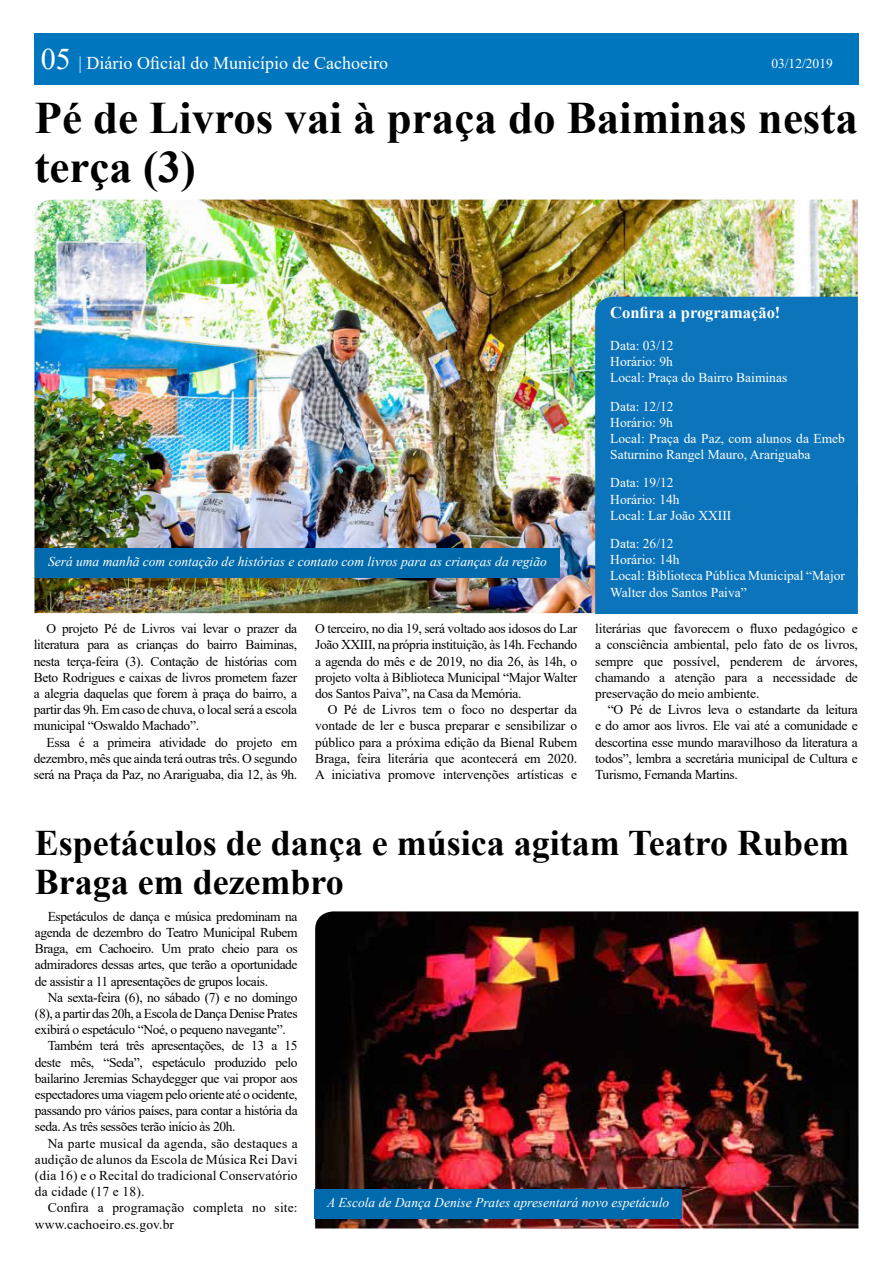
<style>
.page{position:relative;width:893px;height:1263px;background:#fff}
.page>*{position:absolute;margin:0;border:0;box-sizing:border-box;transform-origin:0 0}
.t1{font:700 45px/49.5px "Times New Roman";color:#000}
.t2{font:700 36px/39px "Times New Roman";color:#000}
.t3{font:18px "Times New Roman";color:#fff}
.t4{font:700 16.5px "Times New Roman";color:#fff}
.t5{font:13.5px/16.2px "Times New Roman";letter-spacing:-.025em;color:#000;text-align:justify}
.t6{font:13.5px/16.2px "Times New Roman";color:#fff}
.t7{font:13.5px "Times New Roman";letter-spacing:.01em;color:#000}
.t8{font:italic 13.5px "Times New Roman";color:#fff}
.s1{font-size:30px}
</style>
<div class="page">
<img style="left:34px;top:200px;width:824px;height:413px">
<div style="left:34px;top:34px;width:824px;height:51px;background:#0076be"></div>
<div style="left:35px;top:549px;width:525px;height:29px;background:#006aac"></div>
<div style="left:595px;top:297px;width:263px;height:317px;background:#0b74bb"></div>
<img style="left:315px;top:911px;width:543px;height:317px">
<div style="left:314px;top:1189px;width:368px;height:29px;background:#006aac"></div>
<h3 class="t3" style="left:41px;top:50px;width:349px"><span class="s1">05</span> | Diário Oficial do Município de Cachoeiro</h3>
<p class="t6" style="left:771px;top:55px;width:63px">03/12/2019</p>
<h1 class="t1" style="left:34px;top:91px;width:825px">Pé de Livros vai à praça do Baiminas nesta terça (3)</h1>
<p class="t8" style="left:48px;top:553px;width:500px">Será uma manhã com contação de histórias e contato com livros para as crianças da região</p>
<p class="t5" style="left:34px;top:620px;width:265px;text-indent:13px">O projeto Pé de Livros vai levar o prazer da literatura para as crianças do bairro Baiminas, nesta terça-feira (3). Contação de histórias com Beto Rodrigues e caixas de livros prometem fazer a alegria daquelas que forem à praça do bairro, a partir das 9h. Em caso de chuva, o local será a escola municipal “Oswaldo Machado”.</p>
<p class="t5" style="left:34px;top:734px;width:265px;text-indent:13px">Essa é a primeira atividade do projeto em dezembro, mês que ainda terá outras três. O segundo será na Praça da Paz, no Arariguaba, dia 12, às 9h.</p>
<p class="t5" style="left:315px;top:620px;width:264px">O terceiro, no dia 19, será voltado aos idosos do Lar João XXIII, na própria instituição, às 14h. Fechando a agenda do mês e de 2019, no dia 26, às 14h, o projeto volta à Biblioteca Municipal “Major Walter dos Santos Paiva”, na Casa da Memória.</p>
<p class="t5" style="left:315px;top:701px;width:264px;text-indent:13px">O Pé de Livros tem o foco no despertar da vontade de ler e busca preparar e sensibilizar o público para a próxima edição da Bienal Rubem Braga, feira literária que acontecerá em 2020.<br>A iniciativa promove intervenções artísticas e</p>
<p class="t4" style="left:610px;top:300px;width:172px">Confira a programação!</p>
<p class="t6" style="left:610px;top:337px;width:178px">Data: 03/12<br>Horário: 9h<br>Local: Praça do Bairro Baiminas</p>
<p class="t6" style="left:610px;top:398px;width:236px">Data: 12/12<br>Horário: 9h<br>Local: Praça da Paz, com alunos da Emeb<br>Saturnino Rangel Mauro, Arariguaba</p>
<p class="t6" style="left:610px;top:474px;width:123px">Data: 19/12<br>Horário: 14h<br>Local: Lar João XXIII</p>
<p class="t6" style="left:610px;top:535px;width:236px">Data: 26/12<br>Horário: 14h<br>Local: Biblioteca Pública Municipal “Major<br>Walter dos Santos Paiva”</p>
<p class="t5" style="left:595px;top:620px;width:264px">literárias que favorecem o fluxo pedagógico e a consciência ambiental, pelo fato de os livros, sempre que possível, penderem de árvores, chamando a atenção para a necessidade de preservação do meio ambiente.</p>
<p class="t5" style="left:595px;top:701px;width:264px;text-indent:13px">“O Pé de Livros leva o estandarte da leitura e do amor aos livros. Ele vai até a comunidade e descortina esse mundo maravilhoso da literatura a todos”, lembra a secretária municipal de Cultura e Turismo, Fernanda Martins.</p>
<h2 class="t2" style="left:35px;top:822px;width:816px">Espetáculos de dança e música agitam Teatro Rubem<br>Braga em dezembro</h2>
<p class="t5" style="left:35px;top:908px;width:264px;text-indent:13px">Espetáculos de dança e música predominam na agenda de dezembro do Teatro Municipal Rubem Braga, em Cachoeiro. Um prato cheio para os admiradores dessas artes, que terão a oportunidade de assistir a 11 apresentações de grupos locais.</p>
<p class="t5" style="left:48px;top:989px;width:251px">Na sexta-feira (6), no sábado (7) e no domingo</p>
<p class="t5" style="left:35px;top:1005px;width:264px">(8), a partir das 20h, a Escola de Dança Denise Prates</p>
<p class="t5" style="left:35px;top:1021px;width:252px">exibirá o espetáculo “Noé, o pequeno navegante”.</p>
<p class="t5" style="left:48px;top:1037px;width:251px">Também terá três apresentações, de 13 a 15</p>
<p class="t5" style="left:35px;top:1053px;width:264px">deste mês, “Seda”, espetáculo produzido pelo</p>
<p class="t5" style="left:35px;top:1070px;width:264px">bailarino Jeremias Schaydegger que vai propor aos</p>
<p class="t5" style="left:35px;top:1086px;width:264px">espectadores uma viagem pelo oriente até o ocidente,</p>
<p class="t5" style="left:35px;top:1102px;width:264px">passando pro vários países, para contar a história da</p>
<p class="t5" style="left:35px;top:1118px;width:202px">seda. As três sessões terão início às 20h.</p>
<p class="t7" style="left:48px;top:1133px;width:251px">Na parte musical da agenda, são destaques a</p>
<p class="t7" style="left:35px;top:1150px;width:264px">audição de alunos da Escola de Música Rei Davi</p>
<p class="t7" style="left:35px;top:1166px;width:264px">(dia 16) e o Recital do tradicional Conservatório</p>
<p class="t7" style="left:35px;top:1182px;width:111px">da cidade (17 e 18).</p>
<p class="t7" style="left:48px;top:1198px;width:251px">Confira a programação completa no site:</p>
<p class="t7" style="left:35px;top:1214px;width:141px">www.cachoeiro.es.gov.br</p>
<p class="t8" style="left:327px;top:1193px;width:343px">A Escola de Dança Denise Prates apresentará novo espetáculo</p>
</div>
